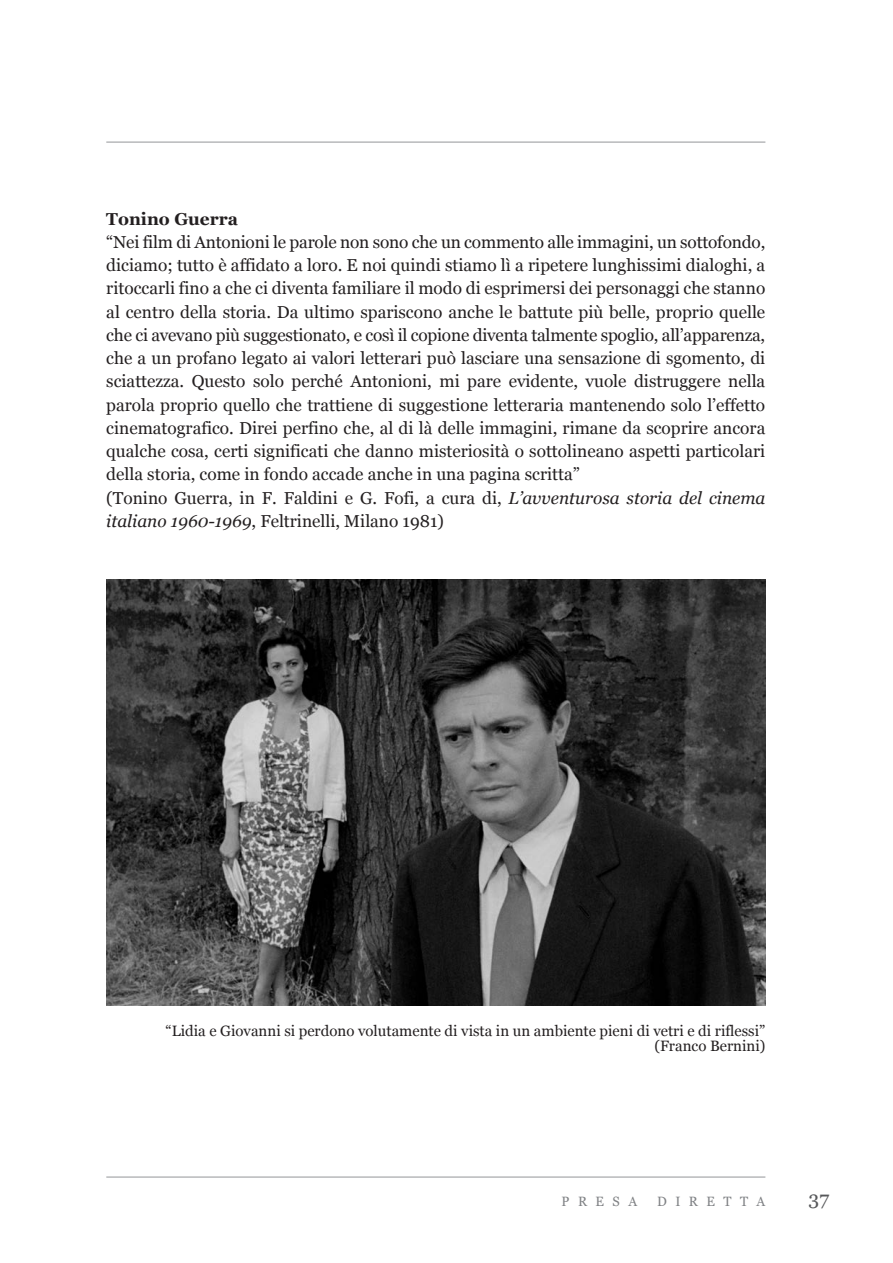
<style>
.page{position:relative;width:893px;height:1263px;background:#fff}
.page>*{position:absolute;margin:0;border:0;box-sizing:border-box;transform-origin:0 0}
.t1{font:19.5px "Georgia";color:#57585a}
.t2{font:17.25px/23.2px "Georgia";color:#231f20}
.t3{font:700 17.25px "Georgia";color:#231f20}
.t4{font:15px/15px "Georgia";color:#231f20;text-align:right}
.t5{font:13.5px "Georgia";letter-spacing:.65em;color:#808285;scale:.96 1}
.s1{font-style:italic}
</style>
<div class="page">
<hr style="left:106px;top:142px;width:659px;height:1px;background:#939598">
<hr style="left:106px;top:1177px;width:659px;height:1px;background:#939598">
<img style="left:106px;top:579px;width:659px;height:426px">
<p class="t3" style="left:106px;top:209px;width:133px">Tonino Guerra</p>
<p class="t2" style="left:106px;top:230px;width:661px">“Nei film di Antonioni le parole non sono che un commento alle immagini, un sottofondo, diciamo; tutto è affidato a loro. E noi quindi stiamo lì a ripetere lunghissimi dialoghi, a ritoccarli fino a che ci diventa familiare il modo di esprimersi dei personaggi che stanno al centro della storia. Da ultimo spariscono anche le battute più belle, proprio quelle che ci avevano più suggestionato, e così il copione diventa talmente spoglio, all’apparenza, che a un profano legato ai valori letterari può lasciare una sensazione di sgomento, di sciattezza. Questo solo perché Antonioni, mi pare evidente, vuole distruggere nella parola proprio quello che trattiene di suggestione letteraria mantenendo solo l’effetto cinematografico. Direi perfino che, al di là delle immagini, rimane da scoprire ancora qualche cosa, certi significati che danno misteriosità o sottolineano aspetti particolari della storia, come in fondo accade anche in una pagina scritta”<br>(Tonino Guerra, in F. Faldini e G. Fofi, a cura di, <span class="s1">L’avventurosa storia del cinema italiano 1960-1969</span>, Feltrinelli, Milano 1981)</p>
<p class="t4" style="left:166px;top:1023px;width:601px">“Lidia e Giovanni si perdono volutamente di vista in un ambiente pieni di vetri e di riflessi” (Franco Bernini)</p>
<p class="t5" style="left:562px;top:1193px;width:80px">PRESA</p>
<p class="t5" style="left:657px;top:1193px;width:114px">DIRETTA</p>
<p class="t1" style="left:809px;top:1187px;width:22px">37</p>
</div>
